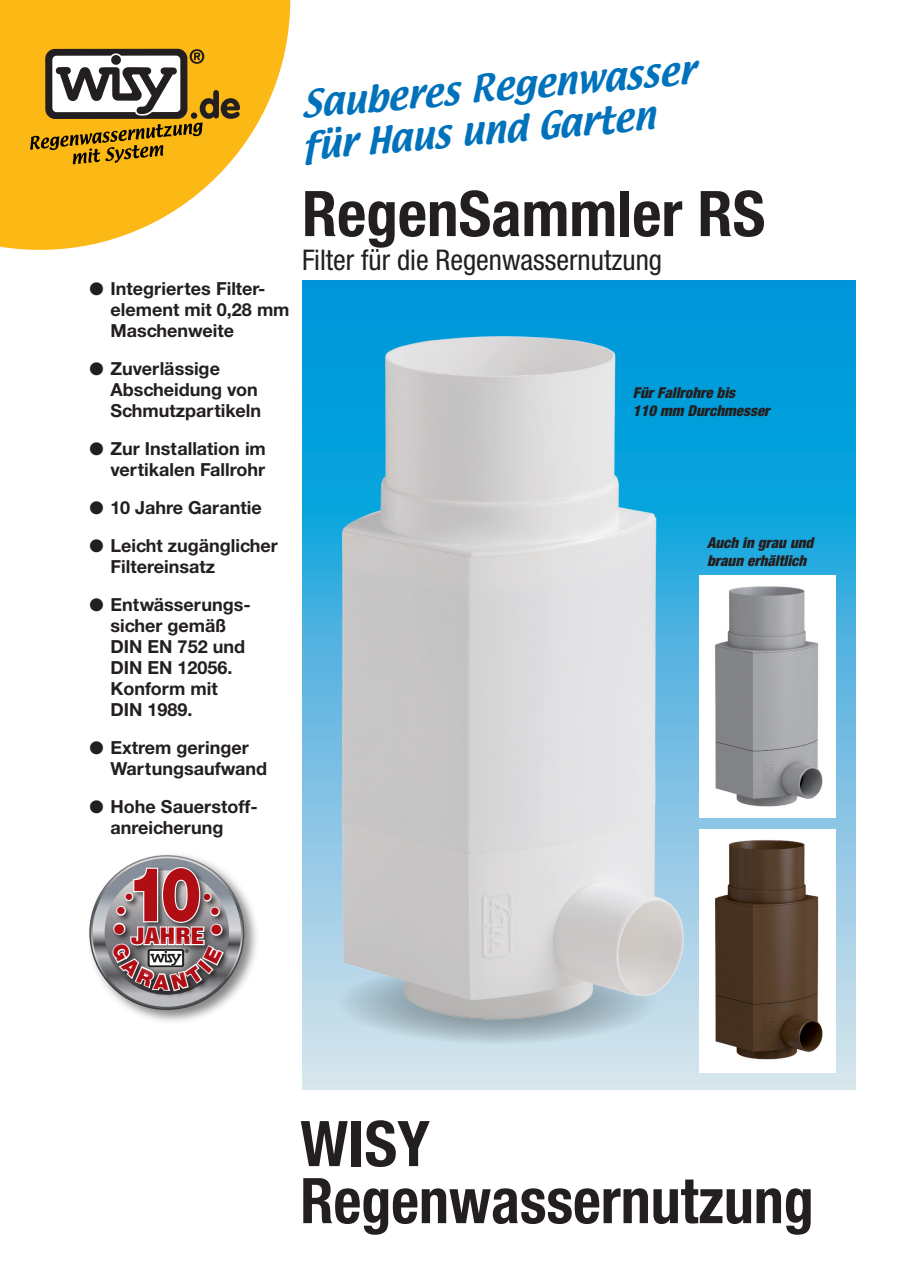
<style>
.page{position:relative;width:902px;height:1272px;background:#fff}
.page>*{position:absolute;margin:0;border:0;box-sizing:border-box;transform-origin:0 0}
.t1{font:900 75.3px "Helvetica Neue";color:#b00d15;scale:.81 1}
.t2{font:700 condensed 63px/57px "Helvetica Neue";color:#231f20}
.t3{font:33px/42px "Textile";color:#0072bc}
.t4{font:condensed 28.5px "Helvetica Neue";color:#231f20}
.t5{font:20.55px "Helvetica Inserat LT Pro";letter-spacing:.01em;color:#b00d15;scale:1.33 1}
.t6{font:700 18px/21px "Helvetica Neue CE";color:#231f20}
.t7{font:italic 900 condensed 15px/18px "Helvetica Neue";color:#231f20}
</style>
<div class="page">
<svg style="left:302px;top:281px;width:553px;height:808px;background:#70c2e3"></svg>
<svg style="left:0;top:0;width:290px;height:250px;fill:#fcb814"></svg>
<svg style="left:30px;top:49px;width:210px;height:115px"></svg>
<div style="left:337px;top:962px;width:320px;height:82px;background:#bfd4dd;border-radius:50%"></div>
<img style="left:302px;top:280px;width:470px;height:757px">
<img style="left:699px;top:829px;width:136px;height:242px">
<div style="left:85px;top:851px;width:174px;height:173px;background:#231f20;opacity:.55"></div>
<svg style="left:89px;top:855px;width:155px;height:155px"></svg>
<svg style="left:91px;top:856px;width:152px;height:152px"></svg>
<svg style="left:92px;top:858px;width:149px;height:148px;background:#a0a3a7"></svg>
<div style="left:111px;top:890px;width:119px;height:108px;background:#231f20;opacity:.75"></div>
<img style="left:699px;top:575px;width:136px;height:243px">
<svg style="left:111px;top:865px;width:114px;height:127px"></svg>
<p class="t6" style="left:111px;top:278px;width:180px;text-indent:-21px">● Integriertes Filter&shy;element mit 0,28 mm<br>Maschenweite</p>
<p class="t6" style="left:111px;top:358px;width:152px;text-indent:-21px">● Zuverlässige<br>Abscheidung von<br>Schmutzpartikeln</p>
<p class="t6" style="left:89px;top:438px;width:178px;text-align:right">● Zur Installation im vertikalen Fallrohr</p>
<p class="t6" style="left:89px;top:497px;width:174px">● 10 Jahre Garantie</p>
<p class="t6" style="left:111px;top:535px;width:169px;text-indent:-21px">● Leicht zugänglicher<br>Filtereinsatz</p>
<p class="t6" style="left:111px;top:594px;width:142px;text-indent:-21px">● Entwässerungs&shy;sicher gemäß<br>DIN EN 752 und<br>DIN EN 12056.<br>Konform mit<br>DIN 1989.</p>
<p class="t6" style="left:111px;top:737px;width:158px;text-indent:-21px">● Extrem geringer<br>Wartungsaufwand</p>
<p class="t6" style="left:111px;top:796px;width:149px;text-indent:-21px">● Hohe Sauerstoff&shy;anreicherung</p>
<h1 class="t1" style="left:127px;top:849px;width:93px">10</h1>
<p class="t5" style="left:131px;top:923px;width:57px">JAHRE</p>
<h3 class="t3" style="left:295px;top:85px;width:400px;rotate:-5deg">Sauberes Regenwasser für Haus und Garten</h3>
<h2 class="t2" style="left:302px;top:184px;width:464px">RegenSammler RS</h2>
<h3 class="t4" style="left:302px;top:244px;width:361px">Filter für die Regenwassernutzung</h3>
<p class="t7" style="left:633px;top:383px;width:138px">Für Fallrohre bis<br>110 mm Durchmesser</p>
<p class="t7" style="left:707px;top:533px;width:108px">Auch in grau und braun erhältlich</p>
<h2 class="t2" style="left:300px;top:1114px;width:515px">WISY<br>Regenwassernutzung</h2>
</div>
